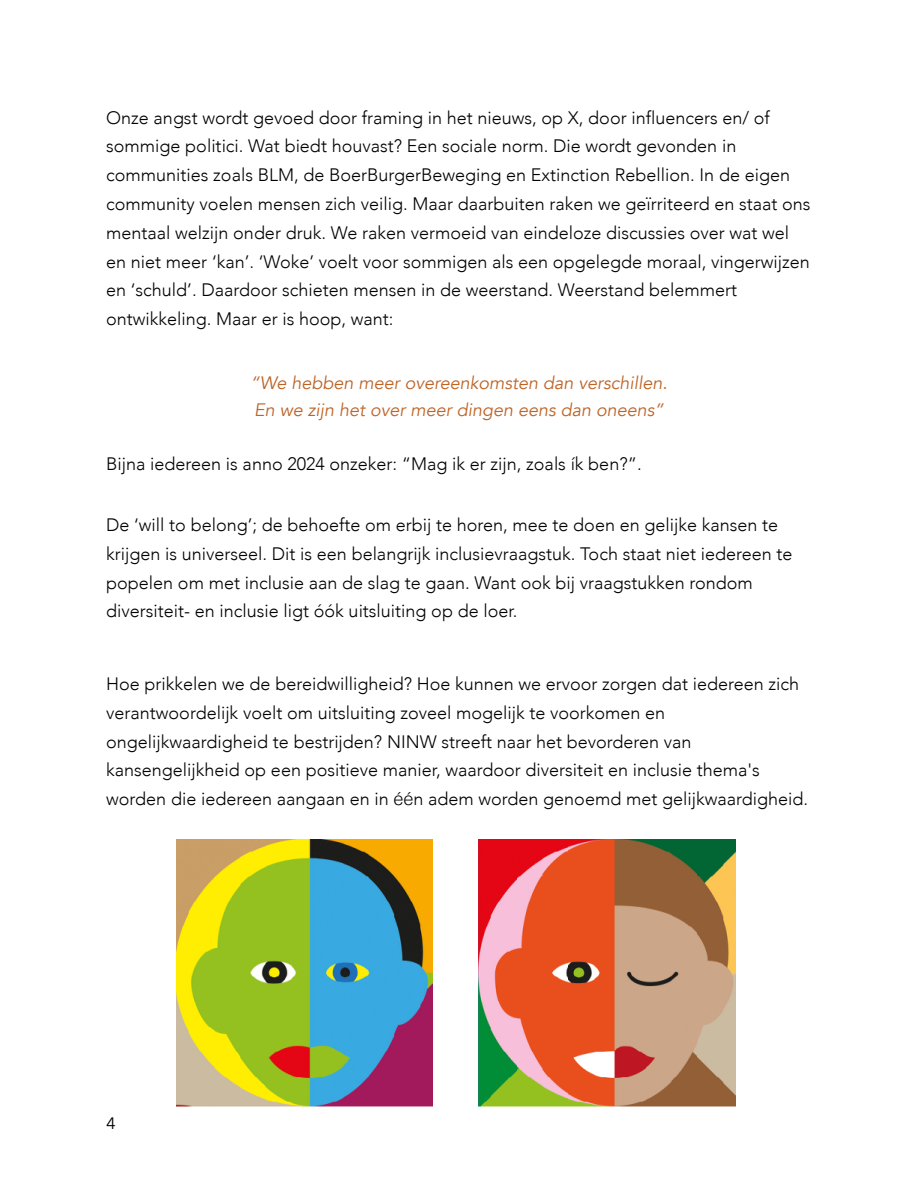
<style>
.page{position:relative;width:918px;height:1188px;background:#fff}
.page>*{position:absolute;margin:0;border:0;box-sizing:border-box;transform-origin:0 0}
.t1{font:300 18px/28.8px "Avenir";color:#000}
.t2{font:italic 18px/27px "Avenir";color:#be6427}
.t3{font:16.5px "Avenir Next";color:#000}
.s1{font-family:"Helvetica"}
</style>
<div class="page">
<img style="left:176px;top:839px;width:257px;height:268px">
<img style="left:478px;top:839px;width:257px;height:268px">
<p class="t1" style="left:106px;top:104px;width:706px">Onze angst wordt gevoed door framing in het nieuws, op X, door influencers en/ of sommige politici. Wat biedt houvast? Een sociale norm. Die wordt gevonden in communities zoals BLM, de BoerBurgerBeweging en Extinction Rebellion. In de eigen community voelen mensen zich veilig. Maar daarbuiten raken we geïrriteerd en staat ons mentaal welzijn onder druk. We raken vermoeid van eindeloze discussies over wat wel en niet meer ‘kan’. ‘Woke’ voelt voor sommigen als een opgelegde moraal, vingerwijzen en ‘schuld’. Daardoor schieten mensen in de weerstand. Weerstand belemmert ontwikkeling. Maar er is hoop, want:</p>
<p class="t2" style="left:250px;top:369px;width:419px">“We hebben meer overeenkomsten dan verschillen.<br>En we zijn het over meer dingen eens dan oneens”</p>
<p class="t1" style="left:106px;top:449px;width:537px">Bijna iedereen is anno 2024 onzeker: “Mag ik er zijn, zoals ík ben?”.</p>
<p class="t1" style="left:106px;top:511px;width:688px">De ‘will to belong’; de behoefte om erbij te horen, mee te doen en gelijke kansen te krijgen is universeel. Dit is een belangrijk inclusievraagstuk. Toch staat niet iedereen te popelen om met inclusie aan de slag te gaan. Want ook bij vraagstukken rondom diversiteit- en inclusie ligt óók uitsluiting op de loer.</p>
<p class="t1" style="left:106px;top:670px;width:703px">Hoe prikkelen we de bereidwilligheid? Hoe kunnen we ervoor zorgen dat iedereen zich verantwoordelijk voelt om uitsluiting zoveel mogelijk te voorkomen en ongelijkwaardigheid te bestrijden? NINW streeft naar het bevorderen van kansengelijkheid op een positieve manier, waardoor diversiteit en inclusie thema's worden die iedereen aangaan en in <span class="s1">éé</span>n adem worden genoemd met gelijkwaardigheid.</p>
<p class="t3" style="left:106px;top:1112px;width:11px">4</p>
</div>
